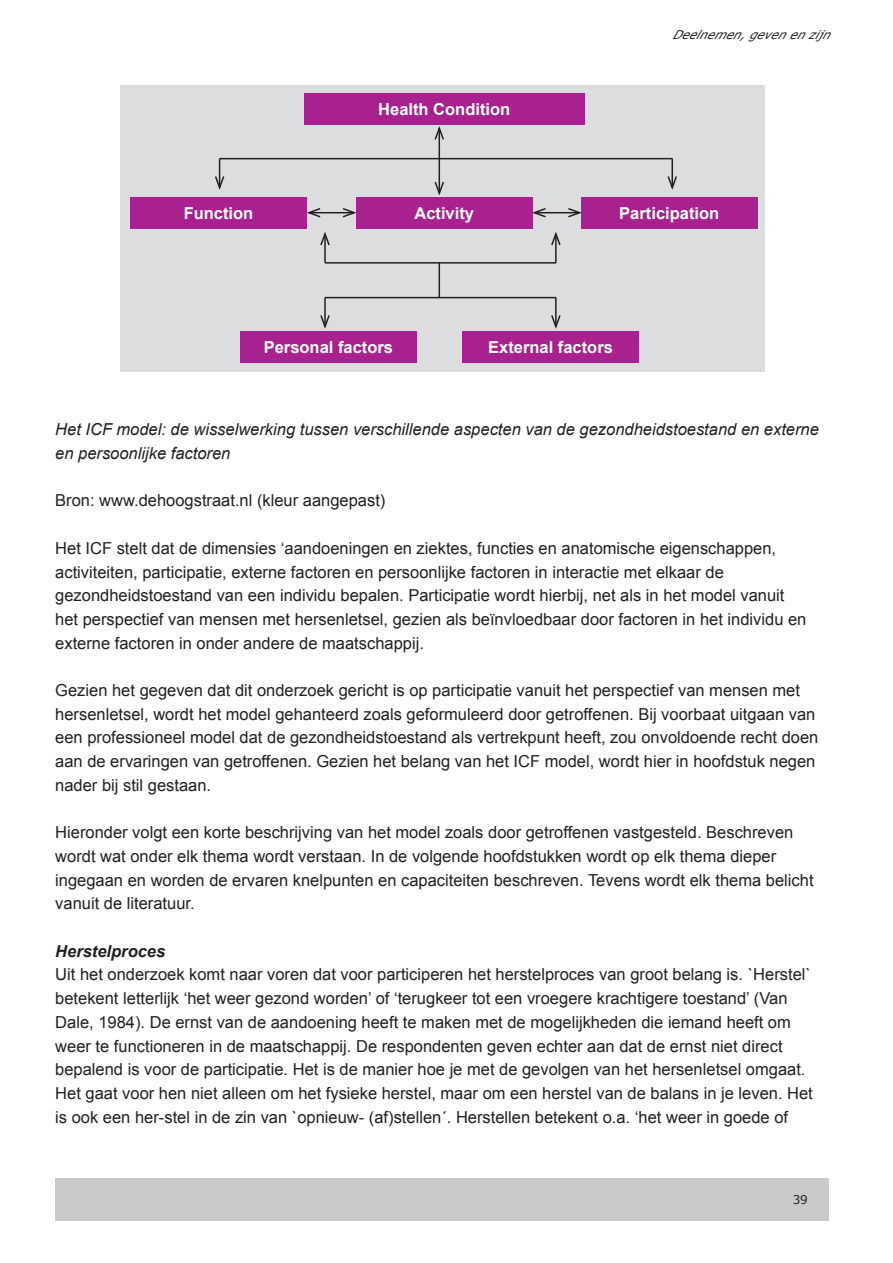
<style>
.page{position:relative;width:893px;height:1263px;background:#fff}
.page>*{position:absolute;margin:0;border:0;box-sizing:border-box;transform-origin:0 0}
.t1{font:16.5px/23.7px "Arial";color:#231f20}
.t2{font:italic 16.5px/23.7px "Arial";color:#231f20}
.t3{font:700 16.5px "Arial";color:#fff}
.t4{font:italic 700 16.5px "Arial";color:#231f20}
.t5{font:italic 12px "Verdana";color:#231f20}
.t6{font:12px "Verdana";color:#231f20}
</style>
<div class="page">
<div style="left:55px;top:1178px;width:774px;height:42px;background:#c9cacc"></div>
<div style="left:120px;top:85px;width:645px;height:287px;background:#dcdddf"></div>
<div style="left:304px;top:93px;width:281px;height:32px;background:#a9218e"></div>
<div style="left:356px;top:198px;width:176px;height:31px;background:#a9218e"></div>
<div style="left:240px;top:332px;width:177px;height:31px;background:#a9218e"></div>
<div style="left:130px;top:198px;width:177px;height:31px;background:#a9218e"></div>
<div style="left:581px;top:198px;width:176px;height:31px;background:#a9218e"></div>
<div style="left:462px;top:332px;width:177px;height:31px;background:#a9218e"></div>
<hr style="left:439px;top:128px;width:1px;height:65px;background:#231f20">
<svg style="left:434px;top:126px;width:10px;height:15px"></svg>
<svg style="left:433px;top:180px;width:12px;height:18px"></svg>
<hr style="left:439px;top:262px;width:1px;height:36px;background:#231f20">
<hr style="left:309px;top:212px;width:45px;height:1px;background:#231f20">
<svg style="left:341px;top:208px;width:15px;height:10px"></svg>
<svg style="left:307px;top:208px;width:15px;height:10px"></svg>
<hr style="left:534px;top:212px;width:46px;height:1px;background:#231f20">
<svg style="left:566px;top:208px;width:16px;height:10px"></svg>
<svg style="left:532px;top:207px;width:15px;height:12px"></svg>
<svg style="left:215px;top:159px;width:11px;height:31px"></svg>
<hr style="left:324px;top:298px;width:2px;height:29px;background:#231f20">
<svg style="left:320px;top:313px;width:10px;height:16px"></svg>
<hr style="left:324px;top:234px;width:2px;height:29px;background:#231f20">
<svg style="left:320px;top:232px;width:10px;height:15px"></svg>
<hr style="left:671px;top:159px;width:2px;height:29px;background:#231f20">
<svg style="left:667px;top:175px;width:10px;height:15px"></svg>
<hr style="left:555px;top:298px;width:2px;height:29px;background:#231f20">
<svg style="left:551px;top:313px;width:10px;height:16px"></svg>
<hr style="left:555px;top:234px;width:2px;height:29px;background:#231f20">
<svg style="left:551px;top:232px;width:10px;height:15px"></svg>
<hr style="left:220px;top:158px;width:452px;height:1px;background:#231f20">
<hr style="left:325px;top:297px;width:231px;height:1px;background:#231f20">
<hr style="left:325px;top:262px;width:231px;height:2px;background:#231f20">
<p class="t3" style="left:378px;top:98px;width:133px">Health Condition</p>
<p class="t5" style="left:672px;top:27px;width:168px">Deelnemen,gevenenzijn</p>
<p class="t3" style="left:184px;top:203px;width:71px">Function</p>
<p class="t3" style="left:619px;top:203px;width:101px">Participation</p>
<p class="t3" style="left:414px;top:203px;width:61px">Activity</p>
<p class="t3" style="left:264px;top:336px;width:131px">Personal factors</p>
<p class="t3" style="left:488px;top:336px;width:126px">External factors</p>
<p class="t2" style="left:55px;top:418px;width:765px">Het ICF model: de wisselwerking tussen verschillende aspecten van de gezondheidstoestand en externe en persoonlijke factoren</p>
<p class="t1" style="left:55px;top:489px;width:332px">Bron: www.dehoogstraat.nl (kleur aangepast)</p>
<p class="t1" style="left:55px;top:536px;width:753px">Het ICF stelt dat de dimensies ‘aandoeningen en ziektes, functies en anatomische eigenschappen, activiteiten, participatie, externe factoren en persoonlijke factoren in interactie met elkaar de gezondheidstoestand van een individu bepalen. Participatie wordt hierbij, net als in het model vanuit het perspectief van mensen met hersenletsel, gezien als beïnvloedbaar door factoren in het individu en externe factoren in onder andere de maatschappij.</p>
<p class="t1" style="left:55px;top:678px;width:765px">Gezien het gegeven dat dit onderzoek gericht is op participatie vanuit het perspectief van mensen met hersenletsel, wordt het model gehanteerd zoals geformuleerd door getroffenen. Bij voorbaat uitgaan van een professioneel model dat de gezondheidstoestand als vertrekpunt heeft, zou onvoldoende recht doen aan de ervaringen van getroffenen. Gezien het belang van het ICF model, wordt hier in hoofdstuk negen nader bij stil gestaan.</p>
<p class="t1" style="left:55px;top:821px;width:760px">Hieronder volgt een korte beschrijving van het model zoals door getroffenen vastgesteld. Beschreven wordt wat onder elk thema wordt verstaan. In de volgende hoofdstukken wordt op elk thema dieper ingegaan en worden de ervaren knelpunten en capaciteiten beschreven. Tevens wordt elk thema belicht vanuit de literatuur.</p>
<p class="t4" style="left:55px;top:940px;width:112px">Herstelproces</p>
<p class="t1" style="left:55px;top:963px;width:759px">Uit het onderzoek komt naar voren dat voor participeren het herstelproces van groot belang is. `Herstel` betekent letterlijk ‘het weer gezond worden’ of ‘terugkeer tot een vroegere krachtigere toestand’ (Van Dale, 1984). De ernst van de aandoening heeft te maken met de mogelijkheden die iemand heeft om weer te functioneren in de maatschappij. De respondenten geven echter aan dat de ernst niet direct bepalend is voor de participatie. Het is de manier hoe je met de gevolgen van het hersenletsel omgaat.<br>Het gaat voor hen niet alleen om het fysieke herstel, maar om een herstel van de balans in je leven. Het is ook een her-stel in de zin van `opnieuw- (af)stellen´. Herstellen betekent o.a. ‘het weer in goede of</p>
<p class="t6" style="left:793px;top:1192px;width:17px">39</p>
</div>
